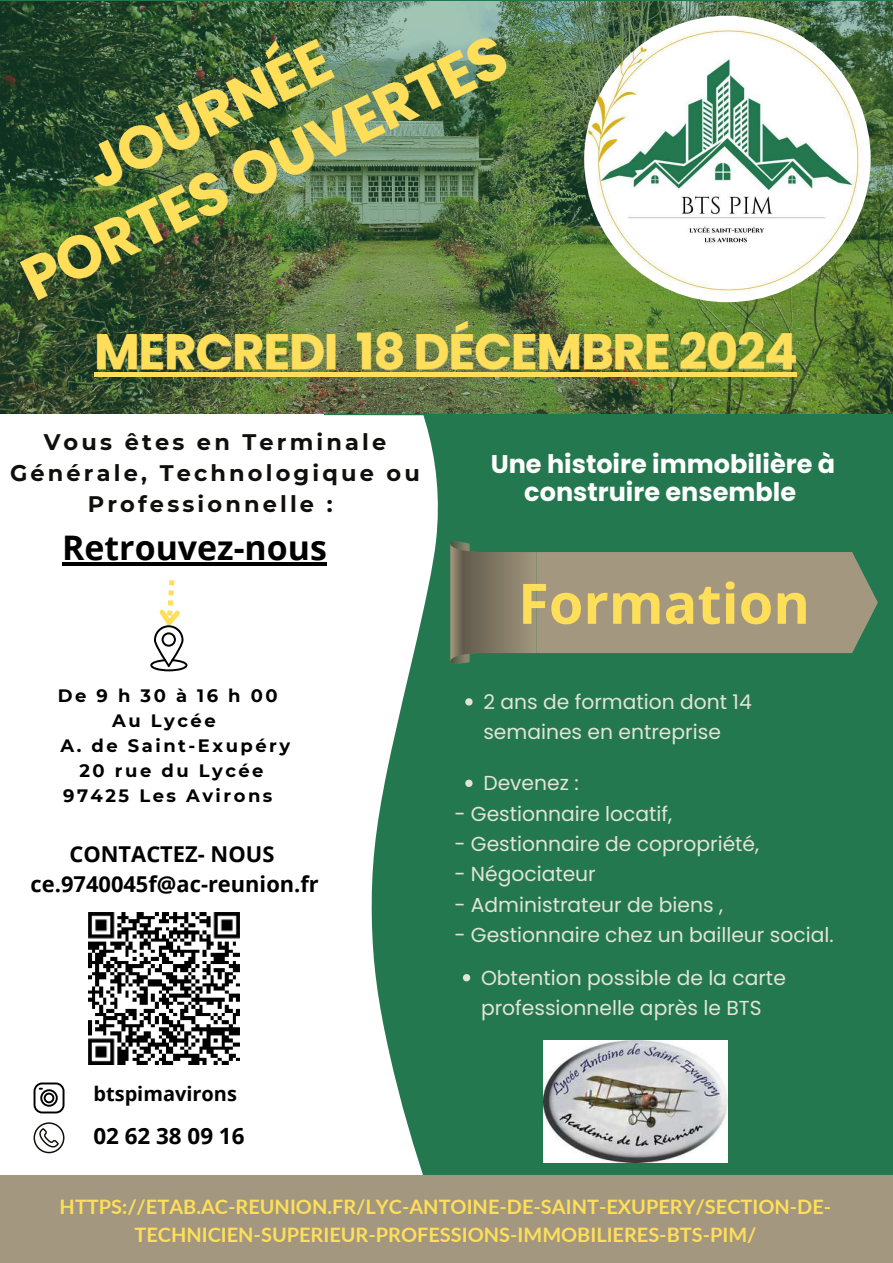
<style>
.page{position:relative;width:893px;height:1263px;background:#fff}
.page>*{position:absolute;margin:0;border:0;box-sizing:border-box;transform-origin:0 0}
.t1{font:700 60.15px/72.1px "Poppins";color:#ffde59}
.t2{font:700 55.88px "Open Sans";color:#ffde59}
.t3{font:700 49.8px "Poppins";letter-spacing:-.025em;color:#ffde59}
.t4{font:700 33.83px "Open Sans";color:#000}
.t5{font:700 25.5px/28.7px "Poppins";color:#fff;text-align:center}
.t6{font:700 22.5px/30.9px "Montserrat";letter-spacing:.14em;color:#100f0d;text-align:center}
.t7{font:700 22.35px "Open Sans";color:#000}
.t8{font:700 21.9px/30.4px "Open Sans";color:#000;text-align:center}
.t9{font:20.25px/30.4px "Poppins";color:#e2e4db}
.t10{font:700 19.95px/27.6px "Lato";color:#ffde59;text-align:center}
.t11{font:700 19.95px "Open Sans";color:#000}
.t12{font:700 17.92px "Montserrat";letter-spacing:.14em;color:#000}
.t13{font:700 17.92px "Montserrat";letter-spacing:.565em;color:#000}
</style>
<div class="page">
<img style="left:0;top:0;width:893px;height:1263px">
<hr style="left:94px;top:372px;width:243px;height:4px;background:#ffde59">
<hr style="left:337px;top:372px;width:19px;height:4px;background:#ffde59">
<hr style="left:356px;top:372px;width:440px;height:4px;background:#ffde59">
<hr style="left:62px;top:563px;width:265px;height:3px;background:#000">
<h1 class="t1" style="left:-21px;top:186px;width:532px;text-indent:106px;rotate:-26deg">JOURNÉE<br>PORTES OUVERTES</h1>
<h3 class="t3" style="left:94px;top:317px;width:705px">MERCREDI 18 DÉCEMBRE 2024</h3>
<p class="t6" style="left:10px;top:427px;width:411px">Vous êtes en Terminale<br>Générale, Technologique ou<br>Professionnelle :</p>
<h3 class="t4" style="left:62px;top:524px;width:266px">Retrouvez-nous</h3>
<p class="t13" style="left:58px;top:684px;width:221px">De9h30à16h00</p>
<p class="t12" style="left:112px;top:709px;width:105px">Au Lycée</p>
<p class="t12" style="left:60px;top:734px;width:231px">A. de Saint-Exupéry</p>
<p class="t12" style="left:80px;top:759px;width:186px">20 rue du Lycée</p>
<p class="t12" style="left:63px;top:784px;width:211px">97425 Les Avirons</p>
<p class="t8" style="left:31px;top:838px;width:290px">CONTACTEZ- NOUS ce.9740045f@ac-reunion.fr</p>
<p class="t11" style="left:93px;top:1080px;width:145px">btspimavirons</p>
<p class="t7" style="left:93px;top:1120px;width:153px">02 62 38 09 16</p>
<p class="t5" style="left:491px;top:449px;width:346px">Une histoire immobilière à construire ensemble</p>
<h2 class="t2" style="left:518px;top:564px;width:293px">Formation</h2>
<p class="t9" style="left:483px;top:687px;width:270px">2 ans de formation dont 14 semaines en entreprise</p>
<p class="t9" style="left:483px;top:768px;width:97px">Devenez :</p>
<p class="t9" style="left:454px;top:798px;width:219px">- Gestionnaire locatif,</p>
<p class="t9" style="left:454px;top:829px;width:306px">- Gestionnaire de copropriété,</p>
<p class="t9" style="left:454px;top:859px;width:143px">- Négociateur</p>
<p class="t9" style="left:454px;top:889px;width:270px">- Administrateur de biens ,</p>
<p class="t9" style="left:454px;top:920px;width:381px">- Gestionnaire chez un bailleur social.</p>
<p class="t9" style="left:481px;top:962px;width:306px">Obtention possible de la carte professionnelle après le BTS</p>
<p class="t10" style="left:60px;top:1193px;width:773px">HTTPS://ETAB.AC-REUNION.FR/LYC-ANTOINE-DE-SAINT-EXUPERY/SECTION-DE-<br>TECHNICIEN-SUPERIEUR-PROFESSIONS-IMMOBILIERES-BTS-PIM/</p>
</div>
